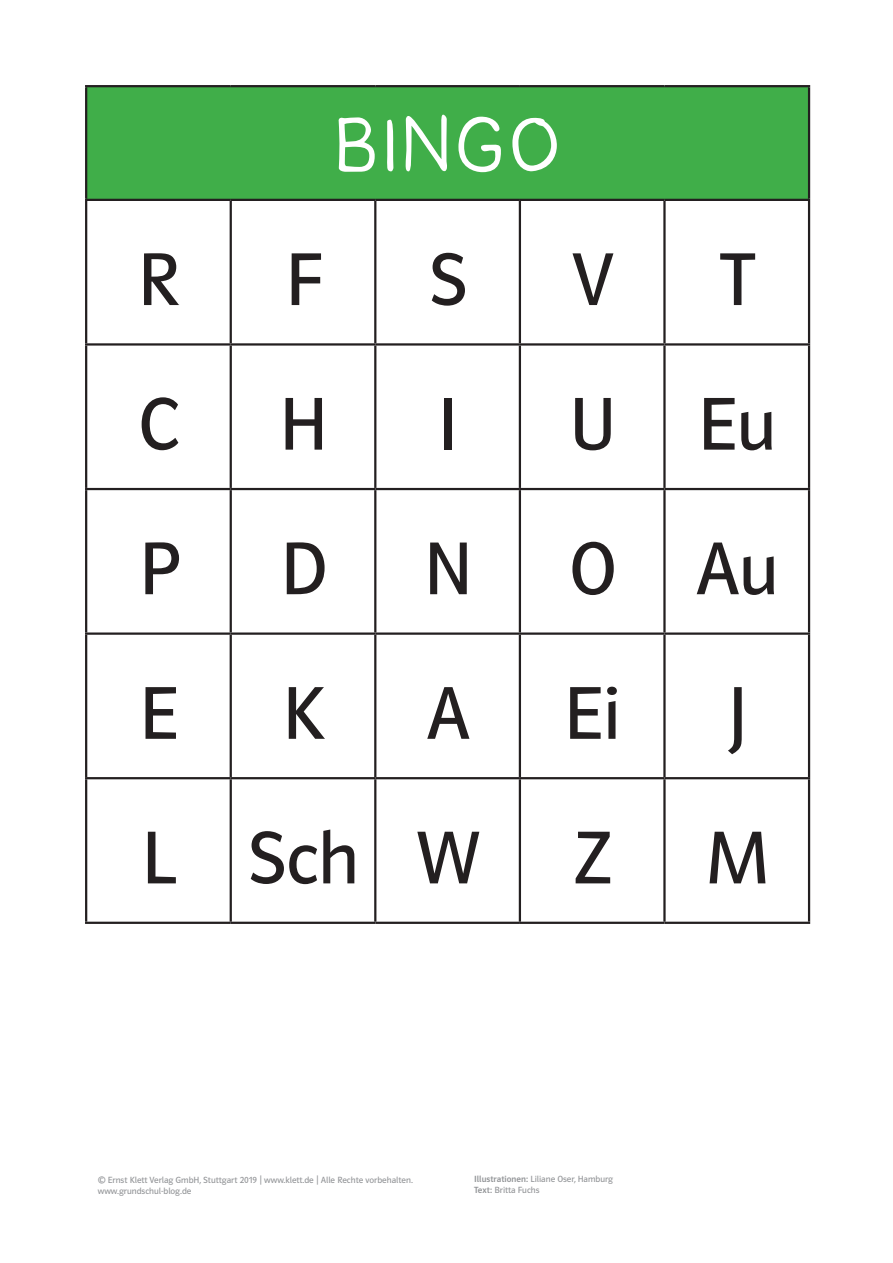
<style>
.page{position:relative;width:893px;height:1263px;background:#fff}
.page>*{position:absolute;margin:0;border:0;box-sizing:border-box;transform-origin:0 0}
.t1{font:81px "Grundschrift GSV";letter-spacing:.08em;color:#fff}
.t2{font:75px "Polo GSV Buch";color:#231f20}
.t3{font:9px/10.8px "Polo CEF";color:#939598}
.s1{font-weight:500}
</style>
<div class="page">
<div style="left:86px;top:86px;width:723px;height:114px;background:#40ae49"></div>
<hr style="left:85px;top:85px;width:146px;height:2px;background:#231f20">
<hr style="left:85px;top:87px;width:2px;height:112px;background:#231f20">
<hr style="left:231px;top:85px;width:144px;height:2px;background:#231f20">
<hr style="left:375px;top:85px;width:145px;height:2px;background:#231f20">
<hr style="left:520px;top:85px;width:144px;height:2px;background:#231f20">
<hr style="left:664px;top:85px;width:146px;height:2px;background:#231f20">
<hr style="left:808px;top:87px;width:2px;height:112px;background:#231f20">
<hr style="left:85px;top:199px;width:146px;height:2px;background:#231f20">
<hr style="left:85px;top:201px;width:2px;height:142px;background:#231f20">
<hr style="left:231px;top:199px;width:144px;height:2px;background:#231f20">
<hr style="left:230px;top:201px;width:2px;height:142px;background:#231f20">
<hr style="left:375px;top:199px;width:145px;height:2px;background:#231f20">
<hr style="left:374px;top:201px;width:2px;height:142px;background:#231f20">
<hr style="left:520px;top:199px;width:144px;height:2px;background:#231f20">
<hr style="left:519px;top:201px;width:2px;height:142px;background:#231f20">
<hr style="left:664px;top:199px;width:146px;height:2px;background:#231f20">
<hr style="left:663px;top:201px;width:3px;height:142px;background:#231f20">
<hr style="left:808px;top:201px;width:2px;height:142px;background:#231f20">
<hr style="left:85px;top:343px;width:146px;height:3px;background:#231f20">
<hr style="left:85px;top:346px;width:2px;height:142px;background:#231f20">
<hr style="left:231px;top:343px;width:144px;height:3px;background:#231f20">
<hr style="left:230px;top:346px;width:2px;height:142px;background:#231f20">
<hr style="left:375px;top:343px;width:145px;height:3px;background:#231f20">
<hr style="left:374px;top:346px;width:2px;height:142px;background:#231f20">
<hr style="left:520px;top:343px;width:144px;height:3px;background:#231f20">
<hr style="left:519px;top:346px;width:2px;height:142px;background:#231f20">
<hr style="left:664px;top:343px;width:146px;height:3px;background:#231f20">
<hr style="left:663px;top:346px;width:3px;height:142px;background:#231f20">
<hr style="left:808px;top:346px;width:2px;height:142px;background:#231f20">
<hr style="left:85px;top:488px;width:146px;height:2px;background:#231f20">
<hr style="left:85px;top:490px;width:2px;height:142px;background:#231f20">
<hr style="left:231px;top:488px;width:144px;height:2px;background:#231f20">
<hr style="left:230px;top:490px;width:2px;height:142px;background:#231f20">
<hr style="left:375px;top:488px;width:145px;height:2px;background:#231f20">
<hr style="left:374px;top:490px;width:2px;height:142px;background:#231f20">
<hr style="left:520px;top:488px;width:144px;height:2px;background:#231f20">
<hr style="left:519px;top:490px;width:2px;height:142px;background:#231f20">
<hr style="left:664px;top:488px;width:146px;height:2px;background:#231f20">
<hr style="left:663px;top:490px;width:3px;height:142px;background:#231f20">
<hr style="left:808px;top:490px;width:2px;height:142px;background:#231f20">
<hr style="left:85px;top:632px;width:146px;height:3px;background:#231f20">
<hr style="left:85px;top:635px;width:2px;height:142px;background:#231f20">
<hr style="left:231px;top:632px;width:144px;height:3px;background:#231f20">
<hr style="left:230px;top:635px;width:2px;height:142px;background:#231f20">
<hr style="left:375px;top:632px;width:145px;height:3px;background:#231f20">
<hr style="left:374px;top:635px;width:2px;height:142px;background:#231f20">
<hr style="left:520px;top:632px;width:144px;height:3px;background:#231f20">
<hr style="left:519px;top:635px;width:2px;height:142px;background:#231f20">
<hr style="left:664px;top:632px;width:146px;height:3px;background:#231f20">
<hr style="left:663px;top:635px;width:3px;height:142px;background:#231f20">
<hr style="left:808px;top:635px;width:2px;height:142px;background:#231f20">
<hr style="left:85px;top:777px;width:146px;height:2px;background:#231f20">
<hr style="left:85px;top:779px;width:2px;height:143px;background:#231f20">
<hr style="left:231px;top:777px;width:144px;height:2px;background:#231f20">
<hr style="left:230px;top:779px;width:2px;height:143px;background:#231f20">
<hr style="left:375px;top:777px;width:145px;height:2px;background:#231f20">
<hr style="left:374px;top:779px;width:2px;height:143px;background:#231f20">
<hr style="left:520px;top:777px;width:144px;height:2px;background:#231f20">
<hr style="left:519px;top:779px;width:2px;height:143px;background:#231f20">
<hr style="left:664px;top:777px;width:146px;height:2px;background:#231f20">
<hr style="left:663px;top:779px;width:3px;height:143px;background:#231f20">
<hr style="left:808px;top:779px;width:2px;height:143px;background:#231f20">
<hr style="left:85px;top:922px;width:146px;height:2px;background:#231f20">
<hr style="left:231px;top:922px;width:144px;height:2px;background:#231f20">
<hr style="left:375px;top:922px;width:145px;height:2px;background:#231f20">
<hr style="left:520px;top:922px;width:144px;height:2px;background:#231f20">
<hr style="left:664px;top:922px;width:146px;height:2px;background:#231f20">
<h1 class="t1" style="left:335px;top:100px;width:226px">BINGO</h1>
<h2 class="t2" style="left:137px;top:239px;width:44px">R</h2>
<h2 class="t2" style="left:285px;top:239px;width:38px">F</h2>
<h2 class="t2" style="left:428px;top:239px;width:41px">S</h2>
<h2 class="t2" style="left:572px;top:239px;width:43px">V</h2>
<h2 class="t2" style="left:720px;top:239px;width:35px">T</h2>
<h2 class="t2" style="left:138px;top:384px;width:43px">C</h2>
<h2 class="t2" style="left:279px;top:384px;width:50px">H</h2>
<h2 class="t2" style="left:437px;top:384px;width:23px">I</h2>
<h2 class="t2" style="left:569px;top:384px;width:209px">U Eu</h2>
<h2 class="t2" style="left:138px;top:528px;width:43px">P</h2>
<h2 class="t2" style="left:279px;top:528px;width:49px">D</h2>
<h2 class="t2" style="left:423px;top:528px;width:50px">N</h2>
<h2 class="t2" style="left:569px;top:528px;width:211px">O Au</h2>
<h2 class="t2" style="left:139px;top:673px;width:41px">E</h2>
<h2 class="t2" style="left:282px;top:673px;width:44px">K</h2>
<h2 class="t2" style="left:426px;top:673px;width:197px">A Ei</h2>
<h2 class="t2" style="left:726px;top:673px;width:23px">J</h2>
<h2 class="t2" style="left:141px;top:818px;width:340px">L Sch W</h2>
<h2 class="t2" style="left:574px;top:818px;width:197px">Z M</h2>
<p class="t3" style="left:98px;top:1174px;width:317px">© Ernst Klett Verlag GmbH, Stuttgart 2019 | www.klett.de | Alle Rechte vorbehalten. www.grundschul-blog.de</p>
<p class="t3" style="left:474px;top:1174px;width:140px"><span class="s1">Illustrationen:</span> Liliane Oser, Hamburg<br><span class="s1">Text:</span> Britta Fuchs</p>
</div>
